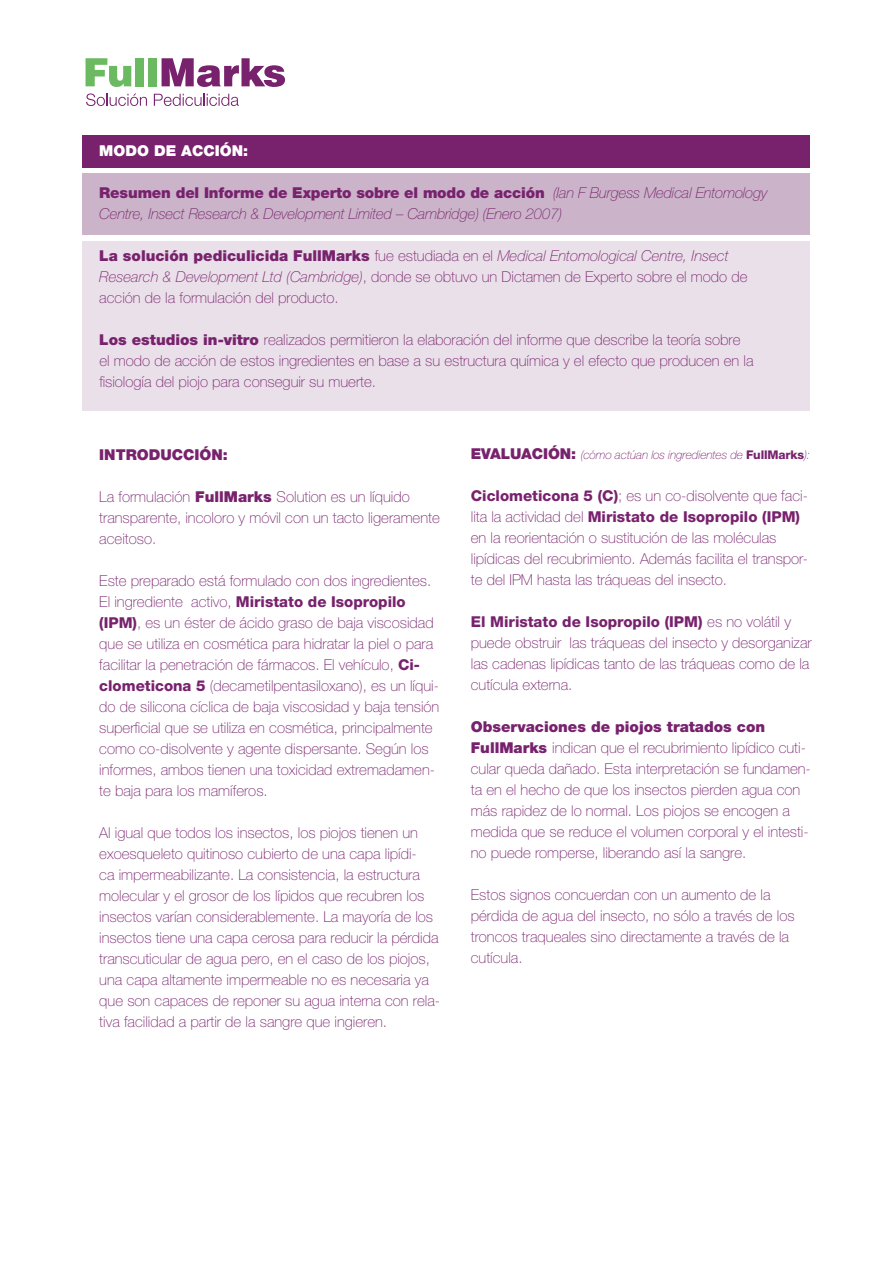
<style>
.page{position:relative;width:893px;height:1263px;background:#fff}
.page>*{position:absolute;margin:0;border:0;box-sizing:border-box;transform-origin:0 0}
.t1{font:100 15px/21px "Helvetica Neue";color:#78226e}
.t2{font:italic 100 15px/21px "Helvetica Neue";letter-spacing:-.01em;color:#78226e}
.t3{font:900 15px "Helvetica Neue";color:#78226e}
.t4{font:900 15px "Helvetica Neue";color:#fff}
.t5{font:italic 100 12px "Helvetica Neue";letter-spacing:-.01em;color:#78226e}
.s1{font-weight:900;font-style:normal}
.s2{font-weight:900}
.s3{font-style:italic}
.s4{font-weight:800}
.s5{font-weight:900;font-style:normal;font-size:15px}
.s6{font-weight:800;font-style:normal}
</style>
<div class="page">
<svg style="left:86px;top:93px;width:61px;height:13px"></svg>
<svg style="left:154px;top:94px;width:85px;height:12px"></svg>
<svg style="left:86px;top:58px;width:45px;height:29px"></svg>
<div style="left:136px;top:58px;width:8px;height:28px;background:#6bb960"></div>
<div style="left:149px;top:58px;width:8px;height:28px;background:#6bb960"></div>
<svg style="left:162px;top:58px;width:123px;height:29px"></svg>
<div style="left:82px;top:135px;width:727px;height:32px;background:#78226e"></div>
<div style="left:82px;top:174px;width:727px;height:61px;background:#cbb4c9"></div>
<div style="left:82px;top:241px;width:727px;height:169px;background:#eae0e9"></div>
<p class="t4" style="left:99px;top:142px;width:150px">MODO DE ACCIÓN:</p>
<p class="t2" style="left:99px;top:182px;width:670px"><span class="s1">Resumen del Informe de Experto sobre el modo de acción</span> (Ian F Burgess Medical Entomology<br>Centre, Insect Research &amp; Development Limited – Cambridge) (Enero 2007)</p>
<p class="t1" style="left:99px;top:245px;width:650px"><span class="s2">La solución pediculicida FullMarks</span> fue estudiada en el <span class="s3">Medical Entomological Centre, Insect<br>Research &amp; Development Ltd (Cambridge)</span>, donde se obtuvo un Dictamen de Experto sobre el modo de acción de la formulación del producto.</p>
<p class="t1" style="left:99px;top:329px;width:656px"><span class="s2">Los estudios in-vitro</span> realizados permitieron la elaboración del informe que describe la teoría sobre el modo de acción de estos ingredientes en base a su estructura química y el efecto que producen en la fisiología del piojo para conseguir su muerte.</p>
<p class="t3" style="left:99px;top:445px;width:130px">INTRODUCCIÓN:</p>
<p class="t1" style="left:99px;top:486px;width:342px">La formulación <span class="s2">FullMarks</span> Solution es un líquido transparente, incoloro y móvil con un tacto ligeramente aceitoso.</p>
<p class="t1" style="left:99px;top:570px;width:342px">Este preparado está formulado con dos ingredientes.<br>El ingrediente activo, <span class="s4">Miristato de Isopropilo (IPM)</span>, es un éster de ácido graso de baja viscosidad que se utiliza en cosmética para hidratar la piel o para facilitar la penetración de fármacos. El vehículo, <span class="s4">Ci&shy;clometicona 5</span> (decametilpentasiloxano), es un líqui&shy;do de silicona cíclica de baja viscosidad y baja tensión superficial que se utiliza en cosmética, principalmente como co-disolvente y agente dispersante. Según los informes, ambos tienen una toxicidad extremadamen&shy;te baja para los mamíferos.</p>
<p class="t1" style="left:99px;top:822px;width:342px">Al igual que todos los insectos, los piojos tienen un exoesqueleto quitinoso cubierto de una capa lipídi-<br>ca impermeabilizante. La consistencia, la estructura molecular y el grosor de los lípidos que recubren los insectos varían considerablemente. La mayoría de los insectos tiene una capa cerosa para reducir la pérdida transcuticular de agua pero, en el caso de los piojos, una capa altamente impermeable no es necesaria ya que son capaces de reponer su agua interna con rela&shy;tiva facilidad a partir de la sangre que ingieren.</p>
<p class="t5" style="left:471px;top:448px;width:341px"><span class="s5">EVALUACIÓN:</span> (cómo actúan los ingredientes de <span class="s6">FullMarks</span>):</p>
<p class="t1" style="left:471px;top:486px;width:339px"><span class="s4">Ciclometicona 5 (C)</span>; es un co-disolvente que faci&shy;lita la actividad del <span class="s4">Miristato de Isopropilo (IPM) </span>en la reorientación o sustitución de las moléculas lipídicas del recubrimiento. Además facilita el transpor&shy;te del IPM hasta las tráqueas del insecto.</p>
<p class="t1" style="left:471px;top:612px;width:342px"><span class="s4">El Miristato de Isopropilo (IPM)</span> es no volátil y puede obstruir las tráqueas del insecto y desorganizar las cadenas lipídicas tanto de las tráqueas como de la cutícula externa.</p>
<p class="t1" style="left:471px;top:717px;width:342px"><span class="s2">Observaciones de piojos tratados con FullMarks</span> indican que el recubrimiento lipídico cuti&shy;cular queda dañado. Esta interpretación se fundamen&shy;ta en el hecho de que los insectos pierden agua con más rapidez de lo normal. Los piojos se encogen a medida que se reduce el volumen corporal y el intesti&shy;no puede romperse, liberando así la sangre.</p>
<p class="t1" style="left:471px;top:885px;width:325px">Estos signos concuerdan con un aumento de la pérdida de agua del insecto, no sólo a través de los troncos traqueales sino directamente a través de la cutícula.</p>
</div>
